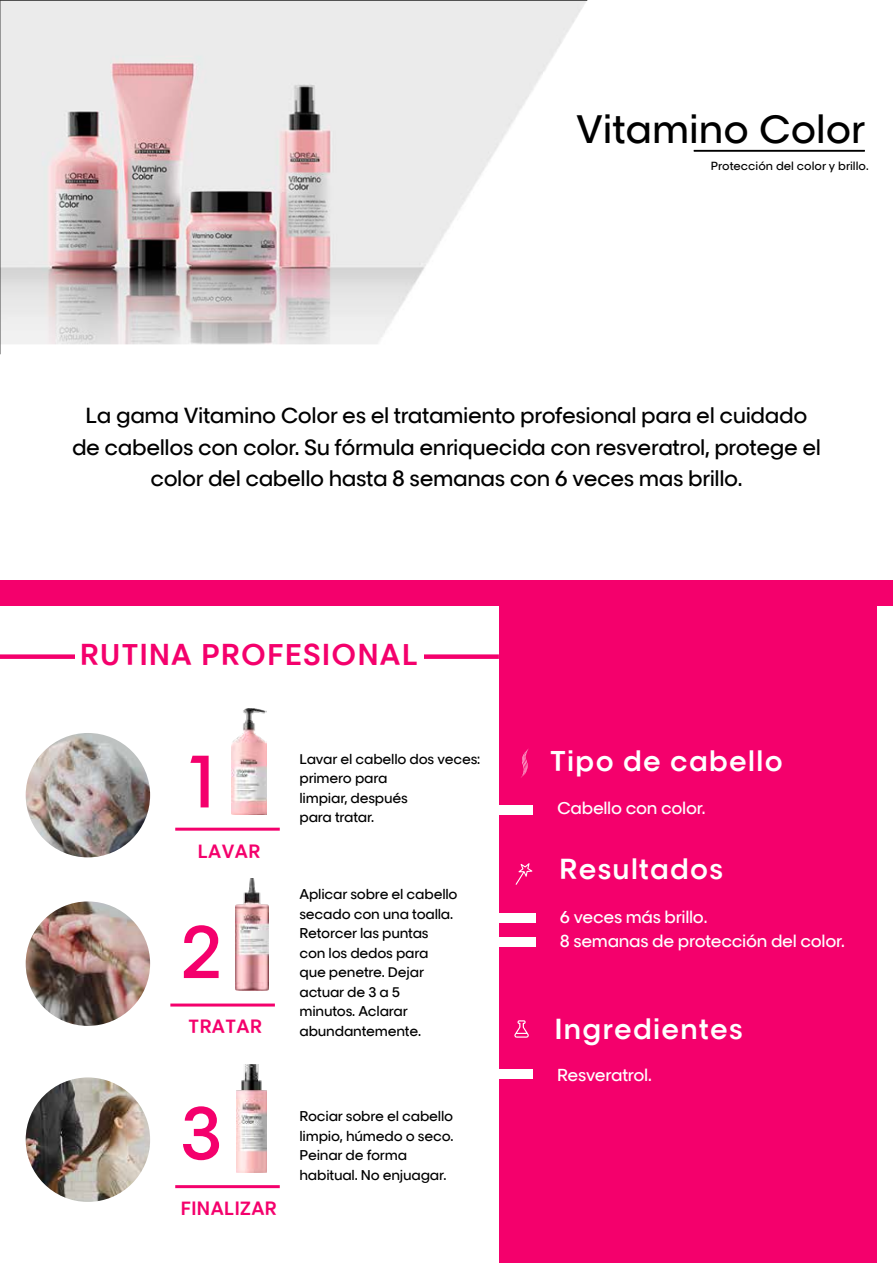
<style>
.page{position:relative;width:893px;height:1263px;background:#fff}
.page>*{position:absolute;margin:0;border:0;box-sizing:border-box;transform-origin:0 0}
.t1{font:70.5px "LOREAL PRO OFFICE";color:#f4006c}
.t2{font:38.25px "LOREAL PRO OFFICE";color:#000}
.t3{font:600 28.2px "LOREAL PRO OFFICE";letter-spacing:.05em;color:#f4006c}
.t4{font:600 27px "LOREAL PRO OFFICE";letter-spacing:.05em;color:#fff}
.t5{font:21px/31.5px "LOREAL PRO OFFICE";letter-spacing:-.02em;color:#000;text-align:center}
.t6{font:600 18px "LOREAL PRO OFFICE";letter-spacing:.025em;color:#f4006c}
.t7{font:16.5px/24px "LOREAL PRO OFFICE";letter-spacing:-.02em;color:#fff}
.t8{font:13.5px/19.5px "LOREAL PRO OFFICE";letter-spacing:-.015em;color:#000}
.t9{font:11.25px "LOREAL PRO OFFICE";color:#000}
</style>
<div class="page">
<div style="left:499px;top:606px;width:377px;height:657px;background:#f4006c"></div>
<svg style="left:521px;top:748px;width:8px;height:30px"></svg>
<svg style="left:514px;top:1020px;width:15px;height:18px"></svg>
<div style="left:0;top:580px;width:893px;height:26px;background:#f4006c"></div>
<div style="left:495px;top:805px;width:38px;height:9px;background:#fff"></div>
<div style="left:495px;top:1069px;width:38px;height:10px;background:#fff"></div>
<svg style="left:515px;top:863px;width:18px;height:22px"></svg>
<div style="left:498px;top:913px;width:38px;height:9px;background:#fff"></div>
<div style="left:498px;top:937px;width:38px;height:10px;background:#fff"></div>
<img style="left:26px;top:733px;width:124px;height:124px;border-radius:62px">
<img style="left:26px;top:901px;width:124px;height:125px;border-radius:62px">
<img style="left:26px;top:1077px;width:124px;height:125px;border-radius:62px">
<hr style="left:175px;top:828px;width:105px;height:3px;background:#f4006c">
<hr style="left:170px;top:1003px;width:105px;height:3px;background:#f4006c">
<hr style="left:175px;top:1185px;width:105px;height:3px;background:#f4006c">
<img style="left:236px;top:1065px;width:31px;height:107px">
<img style="left:0;top:0;width:588px;height:354px">
<div style="left:0;top:654px;width:499px;height:5px;background:#f4006c"></div>
<div style="left:75px;top:642px;width:349px;height:27px;background:#fff"></div>
<img style="left:232px;top:708px;width:35px;height:107px">
<img style="left:236px;top:878px;width:33px;height:112px">
<hr style="left:694px;top:150px;width:171px;height:2px;background:#000">
<h2 class="t2" style="left:576px;top:100px;width:291px">Vitamino Color</h2>
<p class="t9" style="left:711px;top:157px;width:159px">Protección del color y brillo.</p>
<h3 class="t5" style="left:72px;top:398px;width:750px">La gama Vitamino Color es el tratamiento profesional para el cuidado de cabellos con color. Su fórmula enriquecida con resveratrol, protege el color del cabello hasta 8 semanas con 6 veces mas brillo.</h3>
<h3 class="t3" style="left:80px;top:634px;width:339px">RUTINA PROFESIONAL</h3>
<h1 class="t1" style="left:188px;top:729px;width:28px">1</h1>
<h3 class="t6" style="left:198px;top:837px;width:64px">LAVAR</h3>
<h1 class="t1" style="left:180px;top:900px;width:43px">2</h1>
<h3 class="t6" style="left:189px;top:1013px;width:75px">TRATAR</h3>
<p class="t8" style="left:299px;top:748px;width:182px">Lavar el cabello dos veces: primero para<br>limpiar, después<br>para tratar.</p>
<p class="t8" style="left:299px;top:884px;width:160px">Aplicar sobre el cabello secado con una toalla.<br>Retorcer las puntas con los dedos para que penetre. Dejar actuar de 3 a 5 minutos. Aclarar abundantemente.</p>
<h1 class="t1" style="left:180px;top:1081px;width:44px">3</h1>
<h3 class="t6" style="left:181px;top:1195px;width:98px">FINALIZAR</h3>
<p class="t8" style="left:299px;top:1105px;width:156px">Rociar sobre el cabello limpio, húmedo o seco.<br>Peinar de forma habitual. No enjuagar.</p>
<h3 class="t4" style="left:550px;top:741px;width:234px">Tipo de cabello</h3>
<p class="t7" style="left:557px;top:795px;width:150px">Cabello con color.</p>
<h3 class="t4" style="left:560px;top:849px;width:165px">Resultados</h3>
<p class="t7" style="left:560px;top:904px;width:286px">6 veces más brillo.<br>8 semanas de protección del color.</p>
<h3 class="t4" style="left:555px;top:1008px;width:189px">Ingredientes</h3>
<p class="t7" style="left:557px;top:1062px;width:96px">Resveratrol.</p>
</div>
